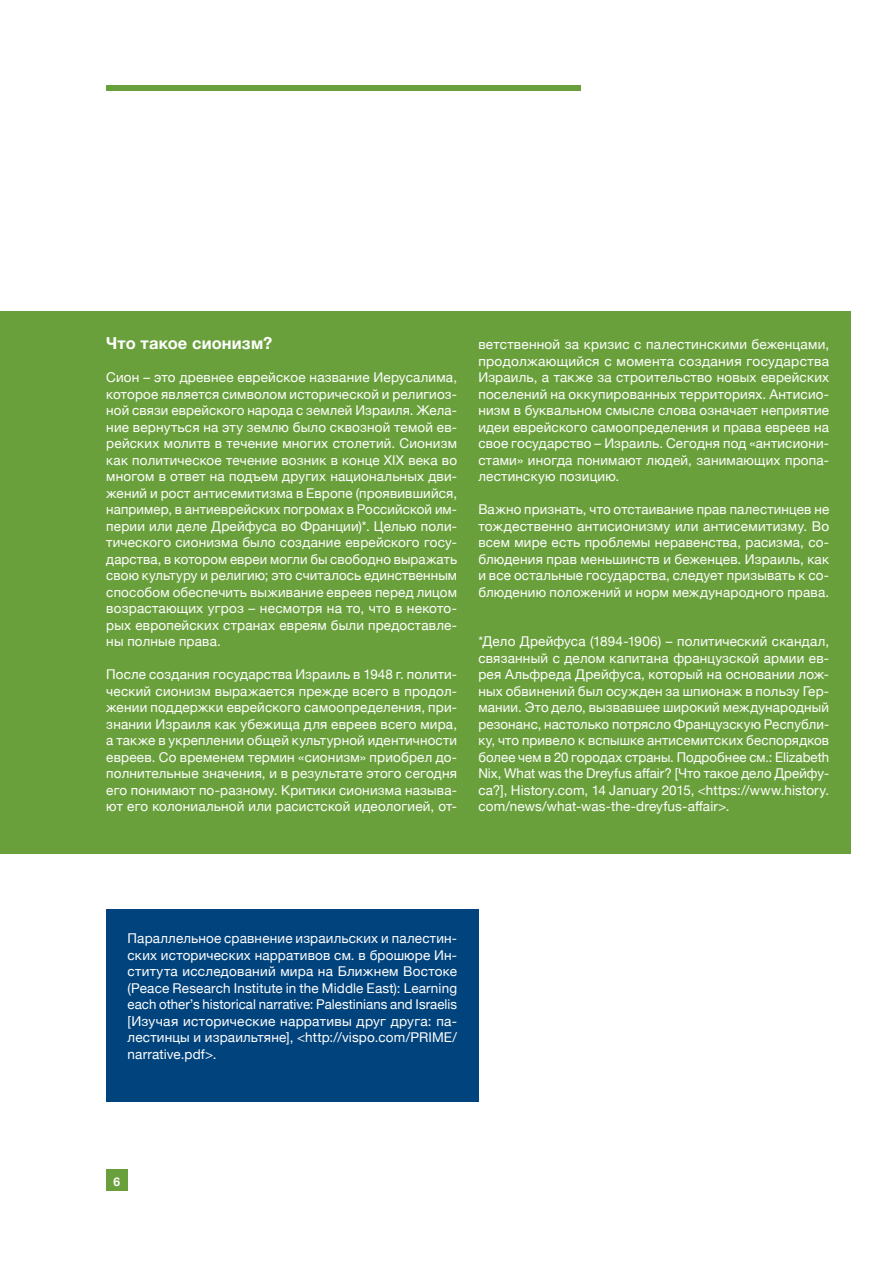
<style>
.page{position:relative;width:893px;height:1263px;background:#fff}
.page>*{position:absolute;margin:0;border:0;box-sizing:border-box;transform-origin:0 0}
.t1{font:700 16.5px "Helvetica Neue";letter-spacing:.01em;color:#fff}
.t2{font:13.5px/16.5px "Helvetica Neue";letter-spacing:.015em;color:#fff;text-align:justify}
.t3{font:700 12px "Helvetica Neue";color:#fff}
</style>
<div class="page">
<div style="left:106px;top:1169px;width:22px;height:22px;background:#6aa03c"></div>
<div style="left:106px;top:909px;width:372px;height:192px;background:#01437c"></div>
<div style="left:106px;top:85px;width:475px;height:5px;background:#6aa03c"></div>
<div style="left:0;top:311px;width:850px;height:543px;background:#6aa03c"></div>
<p class="t1" style="left:106px;top:330px;width:168px">Что такое сионизм?</p>
<p class="t2" style="left:106px;top:370px;width:352px">Сион – это древнее еврейское название Иерусалима, которое является символом исторической и религиоз&shy;ной связи еврейского народа с землей Израиля. Жела&shy;ние вернуться на эту землю было сквозной темой ев&shy;рейских молитв в течение многих столетий. Сионизм как политическое течение возник в конце XIX века во многом в ответ на подъем других национальных дви&shy;жений и рост антисемитизма в Европе (проявившийся, например, в антиеврейских погромах в Российской им&shy;перии или деле Дрейфуса во Франции)*. Целью поли&shy;тического сионизма было создание еврейского госу&shy;дарства, в котором евреи могли бы свободно выражать свою культуру и религию; это считалось единственным способом обеспечить выживание евреев перед лицом возрастающих угроз – несмотря на то, что в некото&shy;рых европейских странах евреям были предоставле&shy;ны полные права.</p>
<p class="t2" style="left:106px;top:667px;width:352px">После создания государства Израиль в 1948 г. полити&shy;ческий сионизм выражается прежде всего в продол&shy;жении поддержки еврейского самоопределения, при&shy;знании Израиля как убежища для евреев всего мира, а также в укреплении общей культурной идентичности евреев. Со временем термин «сионизм» приобрел до&shy;полнительные значения, и в результате этого сегодня его понимают по-разному. Критики сионизма называ&shy;ют его колониальной или расистской идеологией, от-</p>
<p class="t2" style="left:478px;top:337px;width:352px">ветственной за кризис с палестинскими беженцами, продолжающийся с момента создания государства Израиль, а также за строительство новых еврейских поселений на оккупированных территориях. Антисио&shy;низм в буквальном смысле слова означает неприятие идеи еврейского самоопределения и права евреев на свое государство – Израиль. Сегодня под «антисиони&shy;стами» иногда понимают людей, занимающих пропа&shy;лестинскую позицию.</p>
<p class="t2" style="left:478px;top:502px;width:352px">Важно признать, что отстаивание прав палестинцев не тождественно антисионизму или антисемитизму. Во всем мире есть проблемы неравенства, расизма, со&shy;блюдения прав меньшинств и беженцев. Израиль, как и все остальные государства, следует призывать к со&shy;блюдению положений и норм международного права.</p>
<p class="t2" style="left:478px;top:634px;width:352px">*Дело Дрейфуса (1894-1906) – политический скандал, связанный с делом капитана французской армии ев&shy;рея Альфреда Дрейфуса, который на основании лож&shy;ных обвинений был осужден за шпионаж в пользу Гер&shy;мании. Это дело, вызвавшее широкий международный резонанс, настолько потрясло Французскую Республи&shy;ку, что привело к вспышке антисемитских беспорядков более чем в 20 городах страны. Подробнее см.: Elizabeth Nix, What was the Dreyfus affair? [Что такое дело Дрейфу&shy;са?], History.com, 14 January 2015, &lt;https://www.history. com/news/what-was-the-dreyfus-affair&gt;.</p>
<p class="t2" style="left:128px;top:931px;width:331px">Параллельное сравнение израильских и палестин&shy;ских исторических нарративов см. в брошюре Ин&shy;ститута исследований мира на Ближнем Востоке (Peace Research Institute in the Middle East): Learning each other’s historical narrative: Palestinians and Israelis [Изучая исторические нарративы друг друга: па&shy;лестинцы и израильтяне], &lt;http://vispo.com/PRIME/ narrative.pdf&gt;.</p>
<p class="t3" style="left:114px;top:1172px;width:8px">6</p>
</div>
